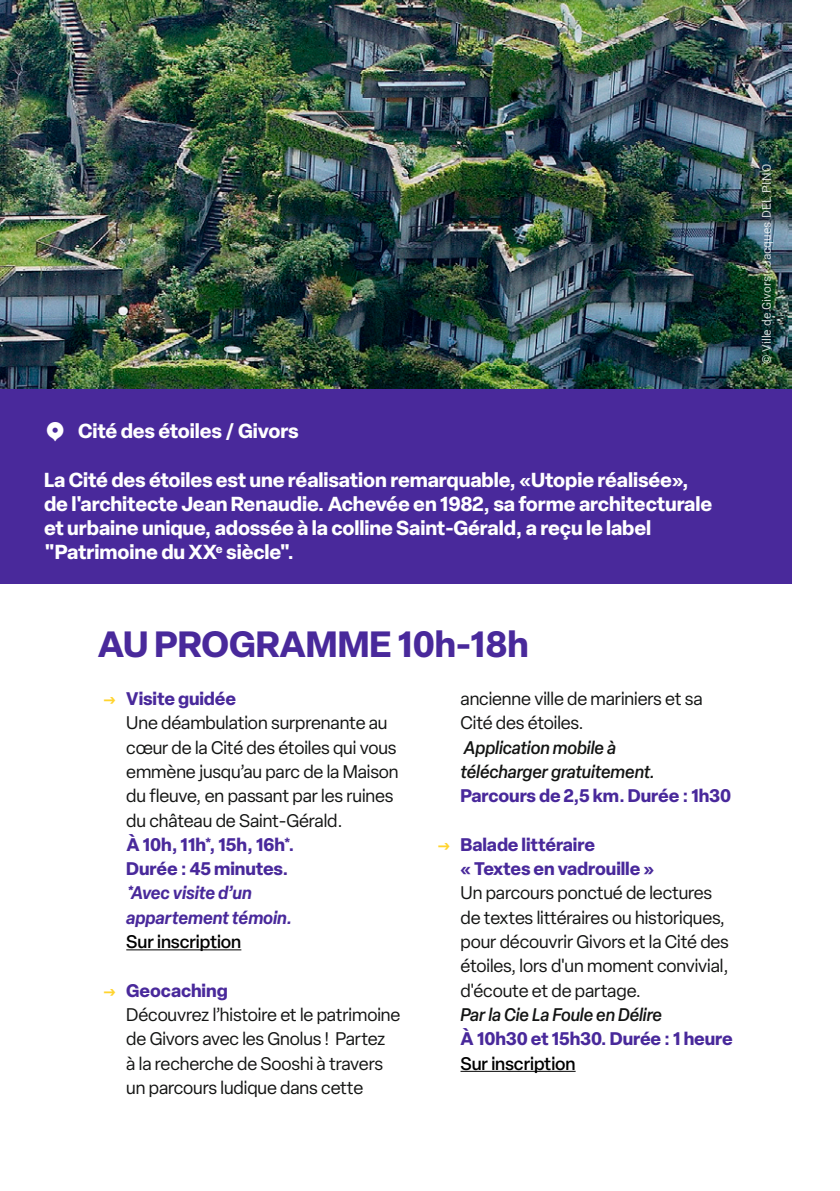
<style>
.page{position:relative;width:840px;height:1191px;background:#fff}
.page>*{position:absolute;margin:0;border:0;box-sizing:border-box;transform-origin:0 0}
.H2_-_Bleu{font:700 36px "Elza";color:#49299b}
.texte_courant{font:700 20px/24.2px "Elza";letter-spacing:-.005em;color:#fff}
.t1{font:18px/24.2px "Elza";letter-spacing:-.005em;color:#131413}
.t2{font:12px "Roboto";color:#fff}
.s1{font-weight:500;color:#ffd42e}
.s2{font-weight:700;color:#49299b}
.s3{font-weight:600;font-style:italic;color:#49299b}
.s4{font-weight:500;color:#000}
.s5{font-weight:500;font-style:italic}
</style>
<div class="page">
<img style="left:0;top:0;width:790px;height:389px">
<div style="left:0;top:389px;width:790px;height:194px;background:#49299b"></div>
<hr style="left:126px;top:949px;width:115px;height:1px;background:#000">
<hr style="left:460px;top:1070px;width:115px;height:1px;background:#000">
<p class="texte_courant" style="left:78px;top:418px;width:222px">Cité des étoiles / Givors</p>
<p class="texte_courant" style="left:44px;top:467px;width:669px">La Cité des étoiles est une réalisation remarquable, «Utopie réalisée», de l'architecte Jean Renaudie. Achevée en 1982, sa forme architecturale et urbaine unique, adossée à la colline Saint-Gérald, a reçu le label "Patrimoine du XX<sup>e</sup> siècle".</p>
<p class="H2_-_Bleu" style="left:98px;top:618px;width:432px">AU PROGRAMME 10h-18h</p>
<p class="t1" style="left:126px;top:686px;width:274px;text-indent:-23px"><span class="s1">→</span> <span class="s2">Visite guidée<br></span>Une déambulation surprenante au cœur de la Cité des étoiles qui vous emmène jusqu’au parc de la Maison du fleuve, en passant par les ruines du château de Saint-Gérald.<br><span class="s2">À 10h, 11h*, 15h, 16h*.<br>Durée : 45 minutes.<br></span><span class="s3">*Avec visite d’un<br>appartement témoin.<br></span><span class="s4">Sur inscription</span></p>
<p class="t1" style="left:126px;top:978px;width:275px;text-indent:-23px"><span class="s1">→</span> <span class="s2">Geocaching<br></span>Découvrez l’histoire et le patrimoine de Givors avec les Gnolus ! Partez<br>à la recherche de Sooshi à travers un parcours ludique dans cette</p>
<p class="t1" style="left:460px;top:686px;width:272px">ancienne ville de mariniers et sa<br>Cité des étoiles.<br><span class="s5">Application mobile à<br>télécharger gratuitement.<br></span><span class="s2">Parcours de 2,5 km. Durée : 1h30</span></p>
<p class="t1" style="left:460px;top:832px;width:274px;text-indent:-23px"><span class="s1">→</span> <span class="s2">Balade littéraire<br>« Textes en vadrouille »<br></span>Un parcours ponctué de lectures de textes littéraires ou historiques, pour découvrir Givors et la Cité des étoiles, lors d'un moment convivial, d'écoute et de partage.<br><span class="s5">Par la Cie La Foule en Délire<br></span><span class="s2">À 10h30 et 15h30. Durée : 1 heure<br></span><span class="s4">Sur inscription</span></p>
<p class="t2" style="left:757px;top:364px;width:202px;rotate:-90deg">© Ville de Givors - Jacques DEL PINO</p>
</div>
